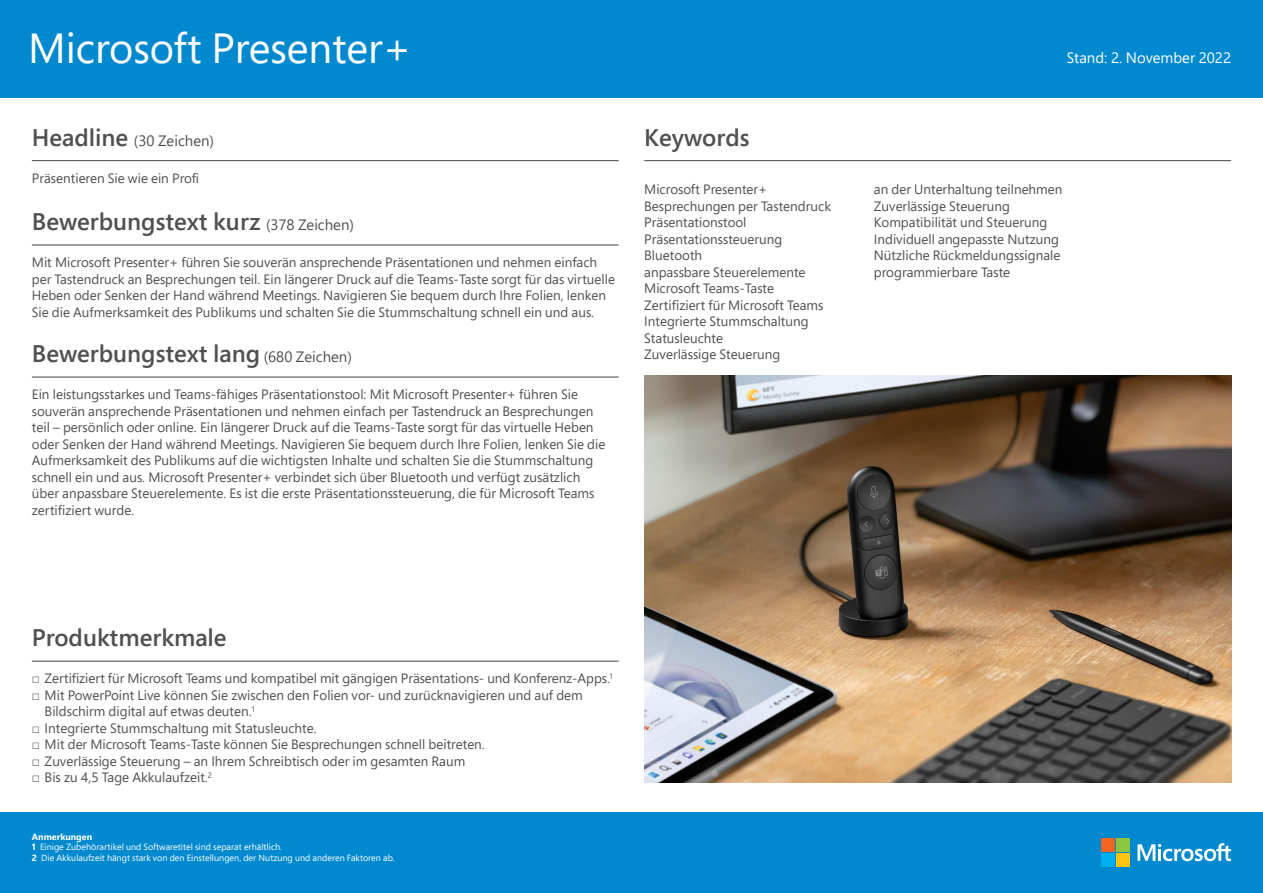
<style>
.page{position:relative;width:1263px;height:893px;background:#fff}
.page>*{position:absolute;margin:0;border:0;box-sizing:border-box;transform-origin:0 0}
.t1{font:42px "Segoe Pro";color:#fff}
.t2{font:600 24px "Segoe Pro";color:#505050}
.t3{font:15px "Segoe Pro";color:#fff}
.t4{font:15px "Segoe Pro";color:#505050}
.t5{font:13.5px/16.5px "Segoe Pro";color:#505050}
.t6{font:9px/10.8px "Segoe Pro";color:#fff}
.s1{font-weight:600;font-size:24px}
.s2{font-weight:400;font-size:15px}
.s3{font-weight:700}
</style>
<div class="page">
<div style="left:0;top:0;width:1263px;height:98px;background:#0089cf"></div>
<div style="left:0;top:812px;width:1263px;height:81px;background:#0089cf"></div>
<svg style="left:1137px;top:843px;width:94px;height:18px"></svg>
<div style="left:1102px;top:839px;width:13px;height:13px;background:#f36421"></div>
<div style="left:1116px;top:839px;width:13px;height:13px;background:#8bc63e"></div>
<div style="left:1102px;top:853px;width:13px;height:13px;background:#00aeef"></div>
<div style="left:1116px;top:853px;width:13px;height:13px;background:#fec210"></div>
<hr style="left:644px;top:160px;width:587px;height:1px;background:#505050">
<hr style="left:32px;top:160px;width:587px;height:1px;background:#505050">
<hr style="left:32px;top:244px;width:587px;height:1px;background:#505050">
<hr style="left:32px;top:376px;width:587px;height:2px;background:#505050">
<hr style="left:32px;top:661px;width:587px;height:1px;background:#505050">
<img style="left:644px;top:376px;width:587px;height:406px">
<h1 class="t1" style="left:28px;top:20px;width:385px">Microsoft Presenter+</h1>
<p class="t3" style="left:1067px;top:47px;width:166px">Stand: 2. November 2022</p>
<p class="t4" style="left:32px;top:130px;width:184px"><span class="s1">Headline</span> (30 Zeichen)</p>
<h2 class="t2" style="left:644px;top:121px;width:107px">Keywords</h2>
<p class="t5" style="left:32px;top:169px;width:169px">Präsentieren Sie wie ein Profi</p>
<h2 class="t2" style="left:32px;top:205px;width:324px">Bewerbungstext kurz <span class="s2">(378 Zeichen)</span></h2>
<p class="t5" style="left:32px;top:254px;width:585px">Mit Microsoft Presenter+ führen Sie souverän ansprechende Präsentationen und nehmen einfach per Tastendruck an Besprechungen teil. Ein längerer Druck auf die Teams-Taste sorgt für das virtuelle Heben oder Senken der Hand während Meetings. Navigieren Sie bequem durch Ihre Folien, lenken Sie die Aufmerksamkeit des Publikums und schalten Sie die Stummschaltung schnell ein und aus.</p>
<h2 class="t2" style="left:32px;top:337px;width:322px">Bewerbungstext lang <span class="s2">(680 Zeichen)</span></h2>
<p class="t5" style="left:32px;top:386px;width:575px">Ein leistungsstarkes und Teams-fähiges Präsentationstool: Mit Microsoft Presenter+ führen Sie souverän ansprechende Präsentationen und nehmen einfach per Tastendruck an Besprechungen teil – persönlich oder online. Ein längerer Druck auf die Teams-Taste sorgt für das virtuelle Heben oder Senken der Hand während Meetings. Navigieren Sie bequem durch Ihre Folien, lenken Sie die Aufmerksamkeit des Publikums auf die wichtigsten Inhalte und schalten Sie die Stummschaltung schnell ein und aus. Microsoft Presenter+ verbindet sich über Bluetooth und verfügt zusätzlich über anpassbare Steuerelemente. Es ist die erste Präsentationssteuerung, die für Microsoft Teams zertifiziert wurde.</p>
<p class="t5" style="left:644px;top:181px;width:188px">Microsoft Presenter+<br>Besprechungen per Tastendruck<br>Präsentationstool<br>Präsentationssteuerung<br>Bluetooth<br>anpassbare Steuerelemente<br>Microsoft Teams-Taste<br>Zertifiziert für Microsoft Teams<br>Integrierte Stummschaltung<br>Statusleuchte<br>Zuverlässige Steuerung</p>
<p class="t5" style="left:874px;top:181px;width:190px">an der Unterhaltung teilnehmen<br>Zuverlässige Steuerung<br>Kompatibilität und Steuerung<br>Individuell angepasste Nutzung<br>Nützliche Rückmeldungssignale programmierbare Taste</p>
<h2 class="t2" style="left:32px;top:621px;width:196px">Produktmerkmale</h2>
<p class="t5" style="left:32px;top:670px;width:583px">□ Zertifiziert für Microsoft Teams und kompatibel mit gängigen Präsentations- und Konferenz-Apps.<sup>1</sup></p>
<p class="t5" style="left:45px;top:686px;width:540px;text-indent:-13px">□ Mit PowerPoint Live können Sie zwischen den Folien vor- und zurücknavigieren und auf dem<br>Bildschirm digital auf etwas deuten.<sup>1</sup></p>
<p class="t5" style="left:32px;top:719px;width:286px">□ Integrierte Stummschaltung mit Statusleuchte.</p>
<p class="t5" style="left:32px;top:736px;width:454px">□ Mit der Microsoft Teams-Taste können Sie Besprechungen schnell beitreten.</p>
<p class="t5" style="left:32px;top:752px;width:435px">□ Zuverlässige Steuerung – an Ihrem Schreibtisch oder im gesamten Raum</p>
<p class="t5" style="left:32px;top:769px;width:182px">□ Bis zu 4,5 Tage Akkulaufzeit.<sup>2</sup></p>
<p class="t6" style="left:32px;top:831px;width:364px"><span class="s3">Anmerkungen<br>1</span> Einige Zubehörartikel und Softwaretitel sind separat erhältlich.<br><span class="s3">2</span> Die Akkulaufzeit hängt stark von den Einstellungen, der Nutzung und anderen Faktoren ab.</p>
</div>
